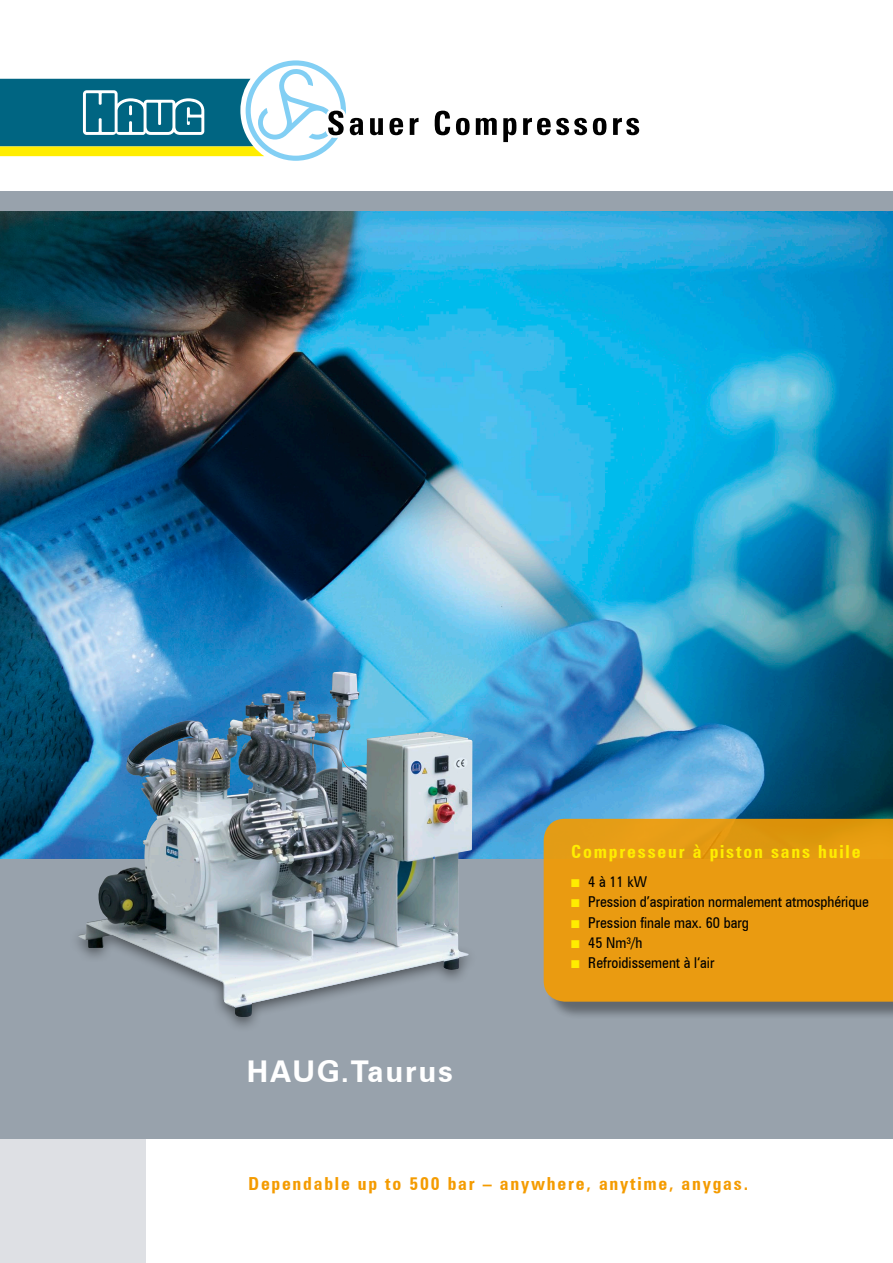
<style>
.page{position:relative;width:893px;height:1263px;background:#fff}
.page>*{position:absolute;margin:0;border:0;box-sizing:border-box;transform-origin:0 0}
.t1{font:700 30px "Zurich BTWGL4";letter-spacing:.06em;color:#fff}
.t2{font:700 condensed 18px "Zurich BT";letter-spacing:.1em;color:#f49b00}
.t3{font:700 condensed 18px "Zurich BT";letter-spacing:.1em;color:#ffed00}
.t4{font:condensed 15px "Zurich BT";letter-spacing:-.005em;color:#000}
.s1{color:#ffed00}
</style>
<div class="page">
<div style="left:0;top:1139px;width:146px;height:124px;background:#dee0e4"></div>
<img style="left:0;top:210px;width:893px;height:649px">
<div style="left:0;top:191px;width:893px;height:19px;background:#98a2ac"></div>
<div style="left:0;top:859px;width:893px;height:280px;background:#98a2ac"></div>
<svg style="left:370px;top:118px;width:13px;height:17px"></svg>
<svg style="left:389px;top:118px;width:14px;height:17px"></svg>
<svg style="left:410px;top:118px;width:9px;height:17px"></svg>
<svg style="left:435px;top:111px;width:15px;height:24px"></svg>
<svg style="left:456px;top:118px;width:14px;height:17px"></svg>
<svg style="left:476px;top:118px;width:21px;height:17px"></svg>
<svg style="left:503px;top:118px;width:14px;height:24px"></svg>
<svg style="left:523px;top:118px;width:64px;height:17px"></svg>
<svg style="left:593px;top:118px;width:13px;height:17px"></svg>
<svg style="left:613px;top:118px;width:26px;height:17px"></svg>
<svg style="left:0;top:60px;width:363px;height:101px"></svg>
<div style="left:68px;top:911px;width:411px;height:122px;background:#000;opacity:.5"></div>
<img style="left:79px;top:918px;width:389px;height:99px">
<img style="left:228px;top:672px;width:110px;height:61px">
<div style="left:546px;top:821px;width:347px;height:199px;background:#000;opacity:.4"></div>
<svg style="left:544px;top:819px;width:349px;height:183px;background:#e79a11"></svg>
<h1 class="t1" style="left:247px;top:1049px;width:208px">HAUG.Taurus</h1>
<p class="t3" style="left:571px;top:841px;width:291px">Compresseur à piston sans huile</p>
<p class="t4" style="left:571px;top:873px;width:77px"><span class="s1">■</span> 4 à 11 kW</p>
<p class="t4" style="left:571px;top:893px;width:299px"><span class="s1">■</span> Pression d’aspiration normalement atmosphérique</p>
<p class="t4" style="left:571px;top:913px;width:179px"><span class="s1">■</span> Pression finale max. 60 barg</p>
<p class="t4" style="left:571px;top:933px;width:73px"><span class="s1">■</span> 45 Nm³/h</p>
<p class="t4" style="left:571px;top:954px;width:145px"><span class="s1">■</span> Refroidissement à l‘air</p>
<p class="t2" style="left:248px;top:1172px;width:501px">Dependable up to 500 bar – anywhere, anytime, anygas.</p>
</div>
